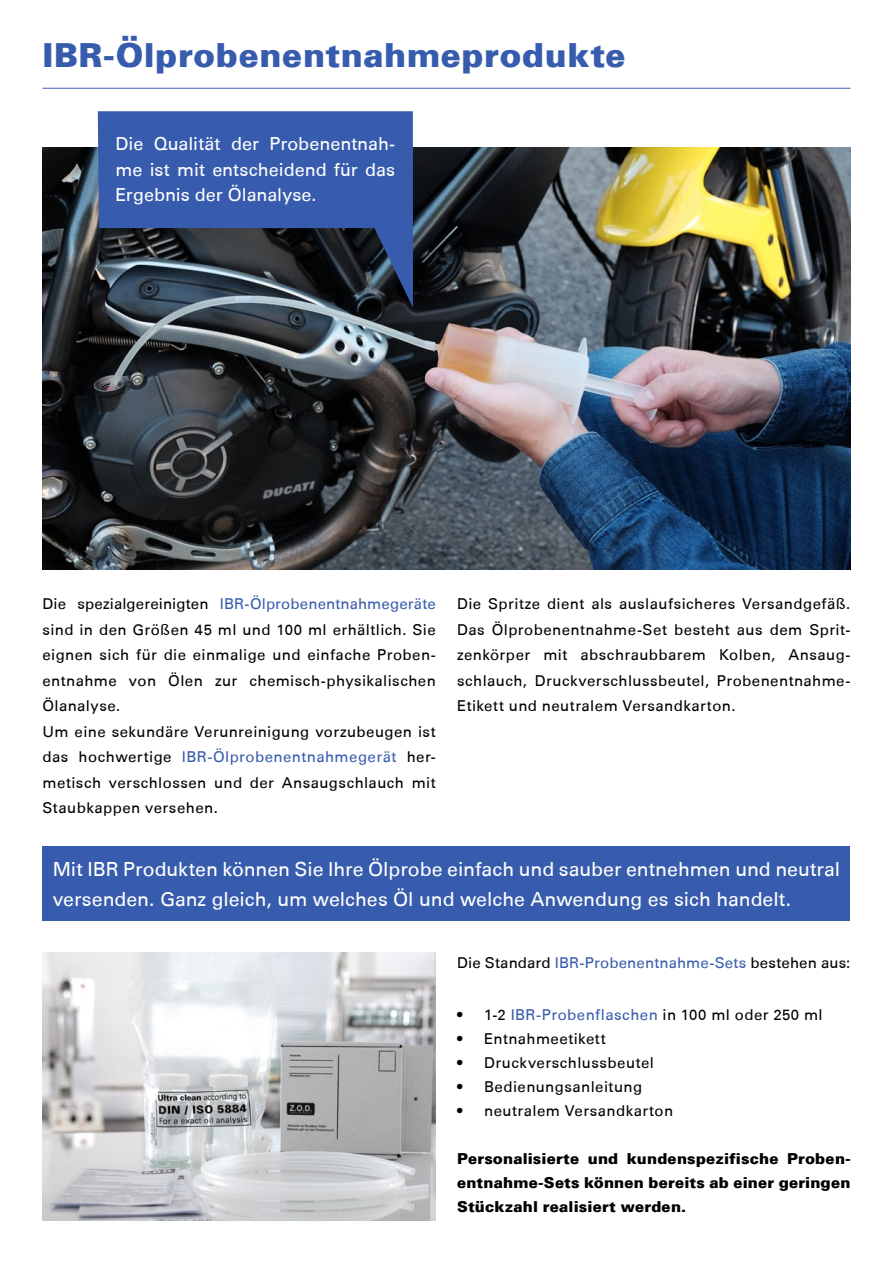
<style>
.page{position:relative;width:893px;height:1263px;background:#fff}
.page>*{position:absolute;margin:0;border:0;box-sizing:border-box;transform-origin:0 0}
.t1{font:900 33px "Univers";letter-spacing:.02em;color:#385cad}
.t2{font:19.5px/30px "Univers 55 Roman";color:#fff}
.t3{font:18px/25.5px "Univers 55 Roman";color:#fff;text-align:justify}
.t4{font:15px/25.5px "Univers 55 Roman";letter-spacing:.025em;color:#000}
.t5{font:900 15px/24px "Univers";letter-spacing:.015em;color:#000;text-align:justify}
.s1{color:#385cad}
</style>
<div class="page">
<hr style="left:43px;top:88px;width:807px;height:1px;background:#385cad">
<img style="left:43px;top:952px;width:393px;height:268px">
<img style="left:43px;top:148px;width:807px;height:422px">
<svg style="left:98px;top:111px;width:315px;height:196px;background:#364f83"></svg>
<div style="left:43px;top:846px;width:807px;height:75px;background:#385cad"></div>
<h1 class="t1" style="left:43px;top:33px;width:585px">IBR-Ölprobenentnahmeprodukte</h1>
<p class="t3" style="left:115px;top:131px;width:281px">Die Qualität der Probenentnah&shy;me ist mit entscheidend für das Ergebnis der Ölanalyse.</p>
<p class="t4" style="left:43px;top:591px;width:395px">Die spezialgereinigten <span class="s1">IBR-Ölprobenentnahmegeräte </span>sind in den Größen 45 ml und 100 ml erhältlich. Sie eignen sich für die einmalige und einfache Proben&shy;entnahme von Ölen zur chemisch-physikalischen Ölanalyse.<br>Um eine sekundäre Verunreinigung vorzubeugen ist das hochwertige <span class="s1">IBR-Ölprobenentnahmegerät</span> her&shy;metisch verschlossen und der Ansaugschlauch mit Staubkappen versehen.</p>
<p class="t4" style="left:457px;top:591px;width:395px;text-align:justify">Die Spritze dient als auslaufsicheres Versandgefäß.<br>Das Ölprobenentnahme-Set besteht aus dem Sprit&shy;zenkörper mit abschraubbarem Kolben, Ansaug&shy;schlauch, Druckverschlussbeutel, Probenentnahme-Etikett und neutralem Versandkarton.</p>
<h2 class="t2" style="left:53px;top:854px;width:789px">Mit IBR Produkten können Sie Ihre Ölprobe einfach und sauber entnehmen und neutral versenden. Ganz gleich, um welches Öl und welche Anwendung es sich handelt.</h2>
<p class="t4" style="left:457px;top:950px;width:395px">Die Standard <span class="s1">IBR-Probenentnahme-Sets</span> bestehen aus:</p>
<p class="t4" style="left:457px;top:1002px;width:367px">• 1-2 <span class="s1">IBR-Probenflaschen</span> in 100 ml oder 250 ml</p>
<p class="t4" style="left:457px;top:1026px;width:150px">• Entnahmeetikett</p>
<p class="t4" style="left:457px;top:1050px;width:198px">• Druckverschlussbeutel</p>
<p class="t4" style="left:457px;top:1074px;width:187px">• Bedienungsanleitung</p>
<p class="t4" style="left:457px;top:1098px;width:218px">• neutralem Versandkarton</p>
<p class="t5" style="left:457px;top:1146px;width:395px">Personalisierte und kundenspezifische Proben&shy;entnahme-Sets können bereits ab einer geringen Stückzahl realisiert werden.</p>
</div>
